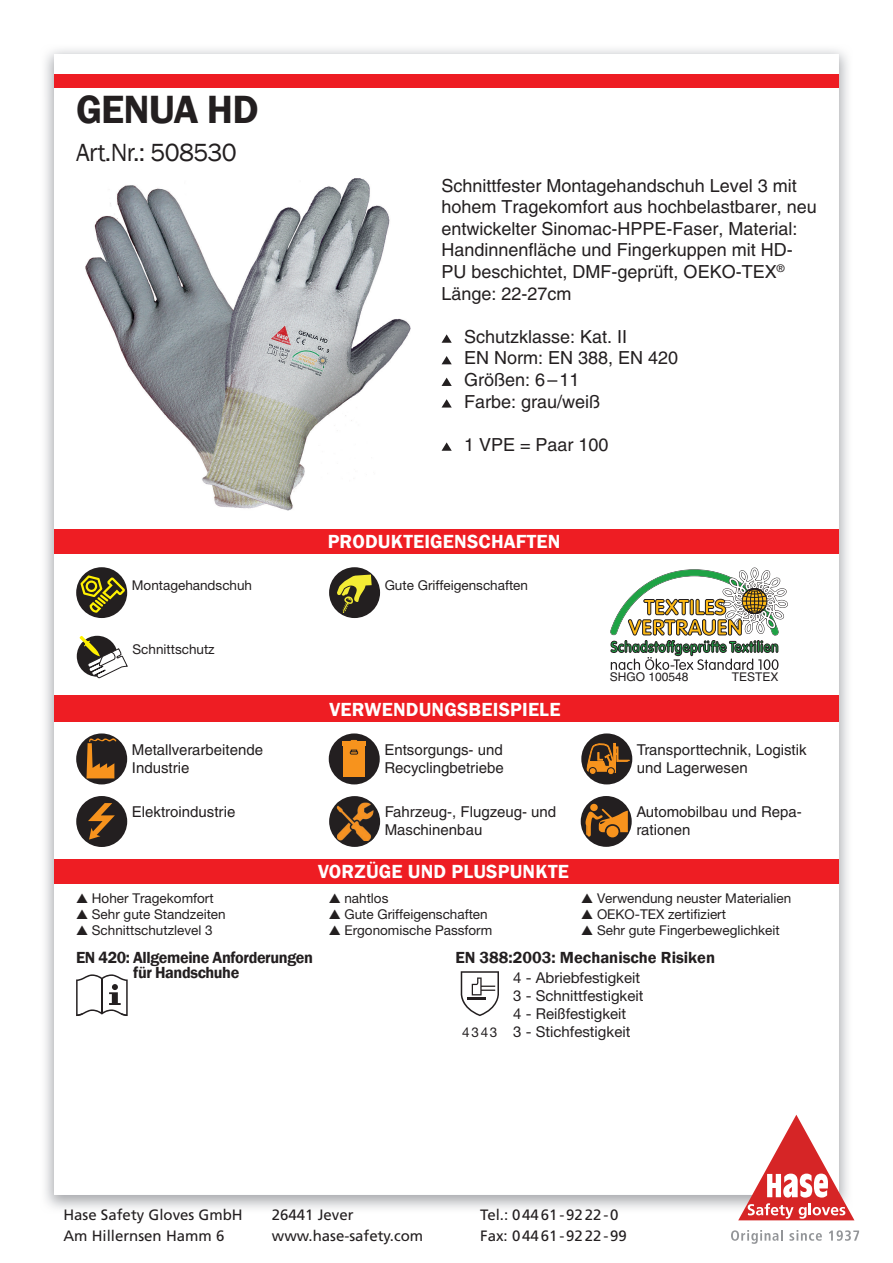
<style>
.page{position:relative;width:893px;height:1263px;background:#fff}
.page>*{position:absolute;margin:0;border:0;box-sizing:border-box;transform-origin:0 0}
.t1{font:600 40.5px "Franklin Gothic";letter-spacing:-.02em;color:#231f20}
.t2{font:25.5px "Franklin Gothic";letter-spacing:-.025em;color:#231f20}
.t3{font:600 19.5px "Franklin Gothic";letter-spacing:.01em;color:#fff}
.t4{font:18px/21.6px "Helvetica AFF";color:#231f20}
.t5{font:600 16.5px/15px "Franklin Gothic";letter-spacing:-.025em;color:#231f20}
.t6{font:600 16.5px "Franklin Gothic";color:#231f20}
.t7{font:15px/18px "Helvetica AFF";color:#231f20}
.t8{font:15px/21px "Frutiger";color:#231f20}
.t9{font:15px "Helvetica Neue AFF 55 Roman";color:#231f20}
.t10{font:13.5px "Helvetica Neue AFF 55 Roman";color:#231f20}
.t11{font:12px "Helvetica AFF";color:#231f20}
.s1{font-size:13.5px}
</style>
<div class="page">
<div style="left:54px;top:74px;width:785px;height:14px;background:#ee1d23"></div>
<svg style="left:738px;top:1115px;width:116px;height:105px"></svg>
<svg style="left:731px;top:1230px;width:52px;height:14px"></svg>
<svg style="left:789px;top:1230px;width:33px;height:11px"></svg>
<svg style="left:829px;top:1230px;width:30px;height:11px"></svg>
<div style="left:54px;top:529px;width:785px;height:25px;background:#ee1d23"></div>
<div style="left:54px;top:696px;width:785px;height:26px;background:#ee1d23"></div>
<div style="left:54px;top:858px;width:785px;height:25px;background:#ee1d23"></div>
<img style="left:86px;top:179px;width:324px;height:331px">
<svg style="left:442px;top:334px;width:10px;height:9px"></svg>
<svg style="left:442px;top:356px;width:10px;height:8px"></svg>
<svg style="left:442px;top:378px;width:10px;height:8px"></svg>
<svg style="left:442px;top:399px;width:10px;height:9px"></svg>
<svg style="left:442px;top:442px;width:10px;height:9px"></svg>
<div style="left:76px;top:733px;width:51px;height:51px;background:#231f20;border-radius:50%"></div>
<svg style="left:87px;top:737px;width:29px;height:41px"></svg>
<div style="left:329px;top:733px;width:51px;height:51px;background:#231f20;border-radius:50%"></div>
<div style="left:343px;top:746px;width:22px;height:31px;background:#f7931d"></div>
<hr style="left:342px;top:742px;width:24px;height:4px;background:#f7931d">
<svg style="left:350px;top:740px;width:8px;height:2px"></svg>
<svg style="left:350px;top:750px;width:8px;height:4px"></svg>
<div style="left:581px;top:733px;width:51px;height:51px;background:#231f20;border-radius:50%"></div>
<svg style="left:586px;top:742px;width:44px;height:30px"></svg>
<div style="left:589px;top:767px;width:7px;height:7px;background:#f7931d;border-radius:50%"></div>
<div style="left:589px;top:767px;width:8px;height:8px;border:1px solid #231f20;border-radius:50%"></div>
<div style="left:607px;top:768px;width:7px;height:7px;background:#f7931d;border-radius:50%"></div>
<div style="left:607px;top:767px;width:8px;height:8px;border:1px solid #231f20;border-radius:50%"></div>
<div style="left:76px;top:796px;width:51px;height:51px;background:#231f20;border-radius:50%"></div>
<svg style="left:88px;top:803px;width:27px;height:36px"></svg>
<div style="left:329px;top:796px;width:51px;height:51px;background:#231f20;border-radius:50%"></div>
<img style="left:337px;top:802px;width:36px;height:39px">
<svg style="left:76px;top:974px;width:52px;height:42px"></svg>
<svg style="left:461px;top:971px;width:38px;height:45px"></svg>
<div style="left:76px;top:567px;width:51px;height:51px;background:#231f20;border-radius:50%"></div>
<svg style="left:80px;top:575px;width:45px;height:38px"></svg>
<div style="left:329px;top:567px;width:51px;height:51px;background:#231f20;border-radius:50%"></div>
<svg style="left:337px;top:574px;width:35px;height:39px"></svg>
<svg style="left:610px;top:567px;width:178px;height:103px"></svg>
<div style="left:77px;top:636px;width:41px;height:41px;background:#231f20;border-radius:50%"></div>
<svg style="left:80px;top:636px;width:48px;height:42px"></svg>
<div style="left:581px;top:796px;width:51px;height:51px;background:#231f20;border-radius:50%"></div>
<div style="left:590px;top:804px;width:8px;height:7px;background:#f7931d;border-radius:50%"></div>
<svg style="left:585px;top:809px;width:43px;height:28px"></svg>
<h1 class="t1" style="left:76px;top:84px;width:184px">GENUA HD</h1>
<h2 class="t2" style="left:76px;top:136px;width:162px">Art.Nr.: 508530</h2>
<p class="t4" style="left:442px;top:174px;width:377px">Schnittfester Montagehandschuh Level 3 mit hohem Tragekomfort aus hochbelastbarer, neu entwickelter Sinomac-HPPE-Faser, Material:<br>Handinnenfläche und Fingerkuppen mit HD-PU beschichtet, DMF-geprüft, OEKO-TEX<sup>® </sup>Länge: 22-27cm</p>
<p class="t4" style="left:464px;top:326px;width:216px">Schutzklasse: Kat. II<br>EN Norm: EN 388, EN 420<br>Größen: 6 – 11<br>Farbe: grau/weiß</p>
<p class="t4" style="left:464px;top:434px;width:146px">1 VPE = Paar 100</p>
<p class="t3" style="left:328px;top:530px;width:234px">PRODUKTEIGENSCHAFTEN</p>
<p class="t10" style="left:132px;top:577px;width:122px">Montagehandschuh</p>
<p class="t10" style="left:385px;top:577px;width:145px">Gute Griffeigenschaften</p>
<p class="t10" style="left:133px;top:641px;width:84px">Schnittschutz</p>
<p class="t3" style="left:330px;top:697px;width:232px">VERWENDUNGSBEISPIELE</p>
<p class="t11" style="left:610px;top:669px;width:80px">SHGO 100548</p>
<p class="t11" style="left:732px;top:669px;width:48px">TESTEX</p>
<p class="t7" style="left:132px;top:741px;width:133px">Metallverarbeitende<br>Industrie</p>
<p class="t7" style="left:384px;top:741px;width:121px">Entsorgungs- und<br>Recyclingbetriebe</p>
<p class="t7" style="left:637px;top:741px;width:171px">Transporttechnik, Logistik und Lagerwesen</p>
<p class="t7" style="left:132px;top:803px;width:105px">Elektroindustrie</p>
<p class="t7" style="left:385px;top:803px;width:173px">Fahrzeug-, Flugzeug- und<br>Maschinenbau</p>
<p class="t7" style="left:636px;top:803px;width:167px">Automobilbau und Repa&shy;rationen</p>
<p class="t3" style="left:318px;top:859px;width:252px">VORZÜGE UND PLUSPUNKTE</p>
<p class="t10" style="left:76px;top:890px;width:139px">▲ Hoher Tragekomfort</p>
<p class="t10" style="left:76px;top:906px;width:151px">▲ Sehr gute Standzeiten</p>
<p class="t10" style="left:76px;top:922px;width:138px">▲ Schnittschutzlevel 3</p>
<p class="t10" style="left:329px;top:890px;width:61px">▲ nahtlos</p>
<p class="t10" style="left:329px;top:906px;width:161px">▲ Gute Griffeigenschaften</p>
<p class="t10" style="left:329px;top:922px;width:165px">▲ Ergonomische Passform</p>
<p class="t10" style="left:581px;top:890px;width:212px">▲ Verwendung neuster Materialien</p>
<p class="t10" style="left:581px;top:906px;width:146px">▲ OEKO-TEX zertifiziert</p>
<p class="t10" style="left:581px;top:922px;width:200px">▲ Sehr gute Fingerbeweglichkeit</p>
<p class="t5" style="left:133px;top:950px;width:181px;text-indent:-57px">EN 420: Allgemeine Anforderungen für Handschuhe</p>
<p class="t6" style="left:455px;top:947px;width:261px">EN 388:2003: Mechanische Risiken</p>
<p class="t9" style="left:513px;top:968px;width:128px">4 - Abriebfestigkeit</p>
<p class="t9" style="left:513px;top:986px;width:132px">3 - Schnittfestigkeit</p>
<p class="t9" style="left:513px;top:1004px;width:115px">4 - Reißfestigkeit</p>
<p class="t9" style="left:462px;top:1022px;width:170px"><span class="s1">4 3 4 3</span> 3 - Stichfestigkeit</p>
<p class="t8" style="left:63px;top:1204px;width:181px">Hase Safety Gloves GmbH<br>Am Hillernsen Hamm 6</p>
<p class="t8" style="left:272px;top:1204px;width:153px">26441 Jever www.hase-safety.com</p>
<p class="t8" style="left:480px;top:1204px;width:148px">Tel.: 0 44 61 - 92 22 - 0<br>Fax: 0 44 61 - 92 22 - 99</p>
</div>
